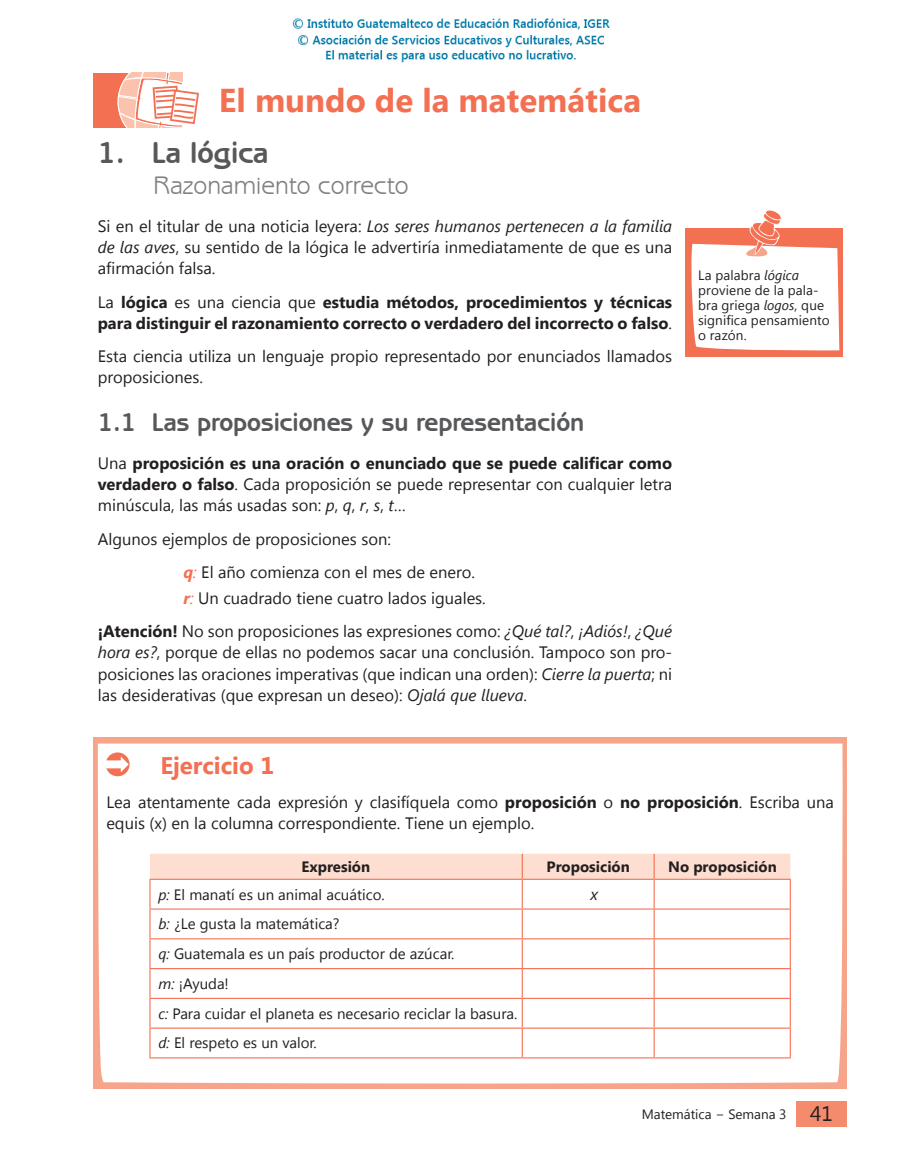
<style>
.page{position:relative;width:902px;height:1161px;background:#fff}
.page>*{position:absolute;margin:0;border:0;box-sizing:border-box;transform-origin:0 0}
.t1{font:700 33px "Segoe UI";color:#f37053}
.t2{font:700 30px "Benguiat Gothic IT Cby BT";color:#57585a}
.t3{font:700 25.5px "Benguiat Gothic IT Cby BT";color:#57585a}
.t4{font:25.5px "Benguiat Gothic IT Cby BT";color:#808285}
.t5{font:700 24px "Segoe UI";color:#f37053}
.t6{font:16.5px/21px "Segoe UI";color:#231f20}
.t7{font:700 16.5px/21px "Segoe UI";color:#231f20}
.t8{font:italic 16.5px "Segoe UI";color:#231f20}
.t9{font:15px/29.7px "Segoe UI";color:#231f20}
.t10{font:700 15px "Segoe UI";color:#231f20}
.t11{font:13.5px/15px "Segoe UI";letter-spacing:.005em;color:#231f20}
.s1{font-style:italic}
.s2{font-weight:400}
.s3{font-weight:700}
.s4{font-weight:700;font-style:italic;color:#f37053}
.s5{font-style:italic;color:#f37053}
.s6{font-size:21px}
</style>
<div class="page">
<div style="left:94px;top:737px;width:752px;height:352px;background:#f7a58a"></div>
<div style="left:98px;top:743px;width:745px;height:341px;background:#fff"></div>
<svg style="left:106px;top:752px;width:23px;height:24px"></svg>
<hr style="left:149px;top:1057px;width:373px;height:1px;background:#f37053">
<hr style="left:522px;top:1057px;width:132px;height:1px;background:#f37053">
<hr style="left:654px;top:1057px;width:136px;height:1px;background:#f37053">
<svg style="left:149px;top:854px;width:641px;height:203px;background:#fef5f3"></svg>
<hr style="left:149px;top:879px;width:373px;height:1px;background:#f37053">
<hr style="left:522px;top:879px;width:132px;height:1px;background:#f37053">
<hr style="left:654px;top:879px;width:136px;height:1px;background:#f37053">
<svg style="left:685px;top:210px;width:158px;height:147px"></svg>
<div style="left:796px;top:1101px;width:50px;height:25px;background:#f58b6d"></div>
<div style="left:94px;top:73px;width:88px;height:55px;background:#f37053"></div>
<svg style="left:117px;top:73px;width:82px;height:55px"></svg>
<img style="left:292px;top:18px;width:318px;height:45px">
<h1 class="t1" style="left:219px;top:77px;width:423px">El mundo de la matemática</h1>
<h2 class="t2" style="left:98px;top:134px;width:172px">1. La lógica</h2>
<h3 class="t4" style="left:153px;top:169px;width:257px">Razonamiento correcto</h3>
<p class="t6" style="left:98px;top:215px;width:576px;text-align:justify">Si en el titular de una noticia leyera: <span class="s1">Los seres humanos pertenecen a la familia de las aves</span>, su sentido de la lógica le advertiría inmediatamente de que es una afirmación falsa.</p>
<p class="t7" style="left:98px;top:290px;width:576px"><span class="s2">La</span> lógica <span class="s2">es una ciencia que</span> estudia métodos, procedimientos y técnicas para distinguir el razonamiento correcto o verdadero del incorrecto o falso<span class="s2">.</span></p>
<p class="t6" style="left:98px;top:345px;width:576px">Esta ciencia utiliza un lenguaje propio representado por enunciados llamados proposiciones.</p>
<h3 class="t3" style="left:98px;top:406px;width:488px">1.1 Las proposiciones y su representación</h3>
<p class="t6" style="left:98px;top:452px;width:576px;text-align:justify">Una <span class="s3">proposición es una oración o enunciado que se puede calificar como verdadero o falso</span>. Cada proposición se puede representar con cualquier letra minúscula, las más usadas son: <span class="s1">p</span>, <span class="s1">q</span>, <span class="s1">r</span>, <span class="s1">s</span>, <span class="s1">t</span>…</p>
<p class="t6" style="left:183px;top:521px;width:293px;line-height:33.8px;text-indent:-85px">Algunos ejemplos de proposiciones son:<br><span class="s4">q</span><span class="s5">:</span> El año comienza con el mes de enero.</p>
<p class="t6" style="left:98px;top:580px;width:576px;line-height:33.8px;text-indent:86px"><span class="s4">r</span><span class="s5">:</span> Un cuadrado tiene cuatro lados iguales.<br><span class="s3">¡Atención!</span> No son proposiciones las expresiones como: <span class="s1">¿Qué tal?</span>, <span class="s1">¡Adiós!</span>, <span class="s1">¿Qué</span></p>
<p class="t6" style="left:98px;top:641px;width:576px;text-align:justify"><span class="s1">hora es?</span>, porque de ellas no podemos sacar una conclusión. Tampoco son pro&shy;posiciones las oraciones imperativas (que indican una orden): <span class="s1">Cierre la puerta</span>; ni las desiderativas (que expresan un deseo): <span class="s1">Ojalá que llueva</span>.</p>
<p class="t11" style="left:698px;top:267px;width:133px">La palabra <span class="s1">lógica </span>proviene de la pala&shy;bra griega <span class="s1">logos</span>, que significa pensamiento o razón.</p>
<h3 class="t5" style="left:160px;top:749px;width:115px">Ejercicio 1</h3>
<p class="t6" style="left:106px;top:791px;width:729px">Lea atentamente cada expresión y clasifíquela como <span class="s3">proposición</span> o <span class="s3">no proposición</span>. Escriba una equis (x) en la columna correspondiente. Tiene un ejemplo.</p>
<p class="t10" style="left:301px;top:856px;width:70px">Expresión</p>
<p class="t10" style="left:546px;top:856px;width:85px">Proposición</p>
<p class="t10" style="left:668px;top:856px;width:110px">No proposición</p>
<p class="t9" style="left:158px;top:879px;width:228px"><span class="s1">p:</span> El manatí es un animal acuático.</p>
<p class="t8" style="left:590px;top:883px;width:9px">x</p>
<p class="t9" style="left:158px;top:908px;width:360px"><span class="s1">b:</span> ¿Le gusta la matemática?<br><span class="s1">q:</span> Guatemala es un país productor de azúcar.<br><span class="s1">m:</span> ¡Ayuda!<br><span class="s1">c:</span> Para cuidar el planeta es necesario reciclar la basura. <span class="s1">d:</span> El respeto es un valor.</p>
<p class="t11" style="left:641px;top:1106px;width:193px">Matemática − Semana 3 <span class="s6">41</span></p>
</div>
